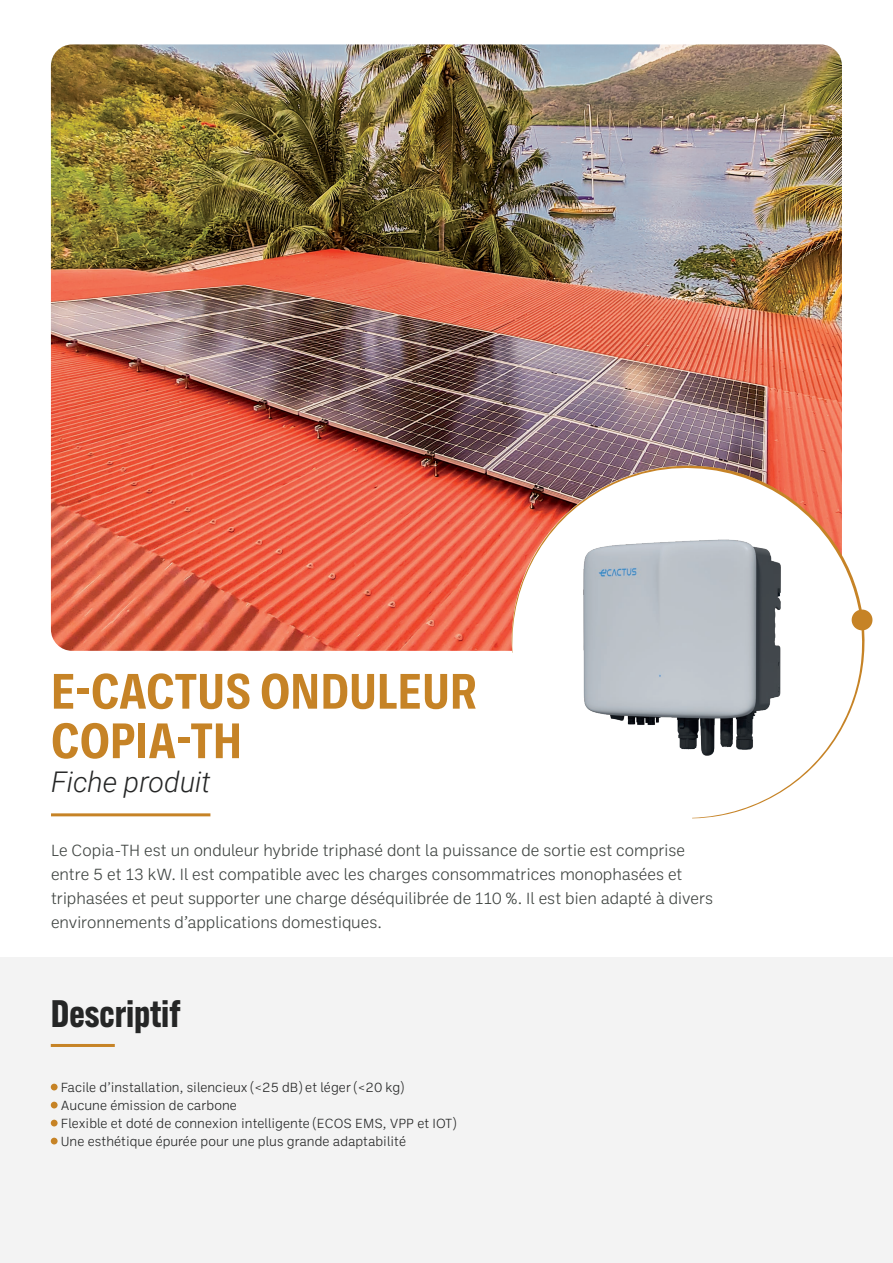
<style>
.page{position:relative;width:893px;height:1263px;background:#fff}
.page>*{position:absolute;margin:0;border:0;box-sizing:border-box;transform-origin:0 0}
.t1{font:700 51px "Ballinger Condensed";color:#c68326}
.t2{font:700 37.5px "Alternate Gothic ATF";color:#252626}
.t3{font:italic 300 28.5px "Roboto";color:#252626}
.t4{font:300 16.5px "Ballinger";letter-spacing:-.005em;color:#404542}
.t5{font:300 13.5px "Ballinger";color:#252626}
</style>
<div class="page">
<div style="left:0;top:957px;width:893px;height:306px;background:#f3f3f3"></div>
<hr style="left:51px;top:1044px;width:64px;height:3px;background:#c68326">
<img style="left:51px;top:44px;width:791px;height:607px">
<svg style="left:509px;top:428px;width:356px;height:390px"></svg>
<svg style="left:851px;top:608px;width:22px;height:23px"></svg>
<hr style="left:51px;top:813px;width:159px;height:3px;background:#c68326">
<div style="left:51px;top:1084px;width:7px;height:6px;background:#c68326;border-radius:50%"></div>
<div style="left:51px;top:1102px;width:7px;height:6px;background:#c68326;border-radius:50%"></div>
<div style="left:51px;top:1120px;width:7px;height:6px;background:#c68326;border-radius:50%"></div>
<div style="left:51px;top:1138px;width:7px;height:6px;background:#c68326;border-radius:50%"></div>
<p class="t1" style="left:51px;top:663px;width:428px">E-CACTUS ONDULEUR</p>
<p class="t1" style="left:51px;top:712px;width:192px">COPIA-TH</p>
<p class="t3" style="left:51px;top:762px;width:161px">Fiche produit</p>
<p class="t4" style="left:51px;top:839px;width:636px">Le Copia-TH est un onduleur hybride triphasé dont la puissance de sortie est comprise</p>
<p class="t4" style="left:51px;top:863px;width:633px">entre 5 et 13 kW. Il est compatible avec les charges consommatrices monophasées et</p>
<p class="t4" style="left:51px;top:887px;width:664px">triphasées et peut supporter une charge déséquilibrée de 110 %. Il est bien adapté à divers</p>
<p class="t4" style="left:51px;top:911px;width:332px">environnements d’applications domestiques.</p>
<p class="t2" style="left:51px;top:990px;width:131px">Descriptif</p>
<p class="t5" style="left:61px;top:1078px;width:345px">Facile d’installation, silencieux (&lt;25 dB) et léger (&lt;20 kg)</p>
<p class="t5" style="left:61px;top:1096px;width:178px">Aucune émission de carbone</p>
<p class="t5" style="left:61px;top:1114px;width:397px">Flexible et doté de connexion intelligente (ECOS EMS, VPP et IOT)</p>
<p class="t5" style="left:61px;top:1132px;width:347px">Une esthétique épurée pour une plus grande adaptabilité</p>
</div>
